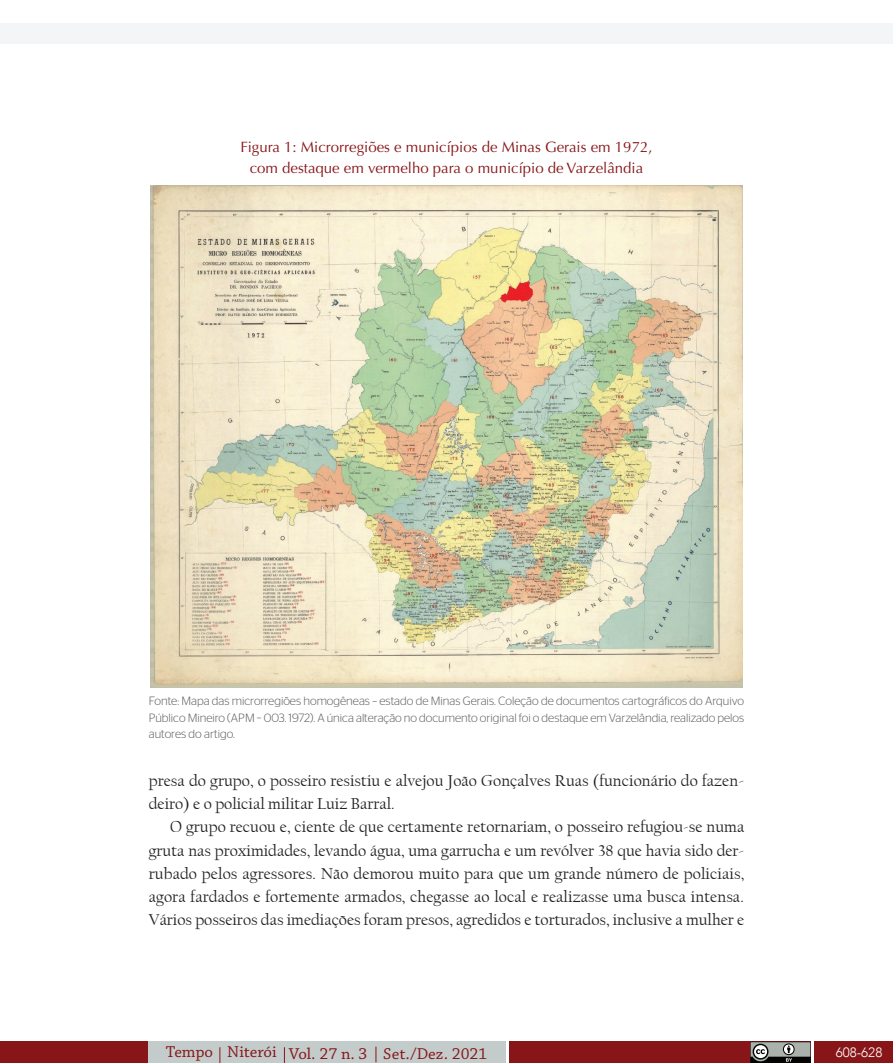
<style>
.page{position:relative;width:893px;height:1063px;background:#fff}
.page>*{position:absolute;margin:0;border:0;box-sizing:border-box;transform-origin:0 0}
.t1{font:16.5px/23.1px "Californian FB";color:#231f20}
.t2{font:16.5px "Chaparral Pro Capt";color:#881619}
.t3{font:15px/21px "Optima";color:#881619;text-align:center}
.t4{font:300 13.5px "Avenir";color:#fff}
.t5{font:300 12px/16.5px "Stag Sans Round";color:#57585a;text-align:justify}
</style>
<div class="page">
<div style="left:0;top:23px;width:893px;height:20px;background:#f4f5f6"></div>
<div style="left:509px;top:1042px;width:301px;height:21px;background:#881619"></div>
<div style="left:0;top:1042px;width:149px;height:21px;background:#881619"></div>
<div style="left:149px;top:1042px;width:357px;height:21px;background:#c3cccb"></div>
<div style="left:814px;top:1042px;width:79px;height:21px;background:#881619"></div>
<svg style="left:750px;top:1042px;width:61px;height:21px"></svg>
<svg style="left:220px;top:1047px;width:1px;height:16px"></svg>
<svg style="left:284px;top:1047px;width:1px;height:16px"></svg>
<svg style="left:376px;top:1047px;width:1px;height:15px"></svg>
<img style="left:150px;top:186px;width:593px;height:501px">
<p class="t3" style="left:240px;top:137px;width:414px">Figura 1: Microrregiões e municípios de Minas Gerais em 1972, com destaque em vermelho para o município de Varzelândia</p>
<p class="t5" style="left:149px;top:693px;width:597px">Fonte: Mapa das microrregiões homogêneas – estado de Minas Gerais. Coleção de documentos cartográficos do Arquivo Público Mineiro (APM – 003. 1972). A única alteração no documento original foi o destaque em Varzelândia, realizado pelos autores do artigo.</p>
<p class="t1" style="left:149px;top:769px;width:597px">presa do grupo, o posseiro resistiu e alvejou João Gonçalves Ruas (funcionário do fazen&shy;deiro) e o policial militar Luiz Barral.</p>
<p class="t1" style="left:149px;top:816px;width:597px;text-align:justify;text-indent:21px">O grupo recuou e, ciente de que certamente retornariam, o posseiro refugiou-se numa gruta nas proximidades, levando água, uma garrucha e um revólver 38 que havia sido der&shy;rubado pelos agressores. Não demorou muito para que um grande número de policiais, agora fardados e fortemente armados, chegasse ao local e realizasse uma busca intensa.<br>Vários posseiros das imediações foram presos, agredidos e torturados, inclusive a mulher e</p>
<p class="t2" style="left:166px;top:1044px;width:323px">Tempo Niterói Vol. 27 n. 3 Set./Dez. 2021</p>
<p class="t4" style="left:836px;top:1044px;width:48px">608-628</p>
</div>
